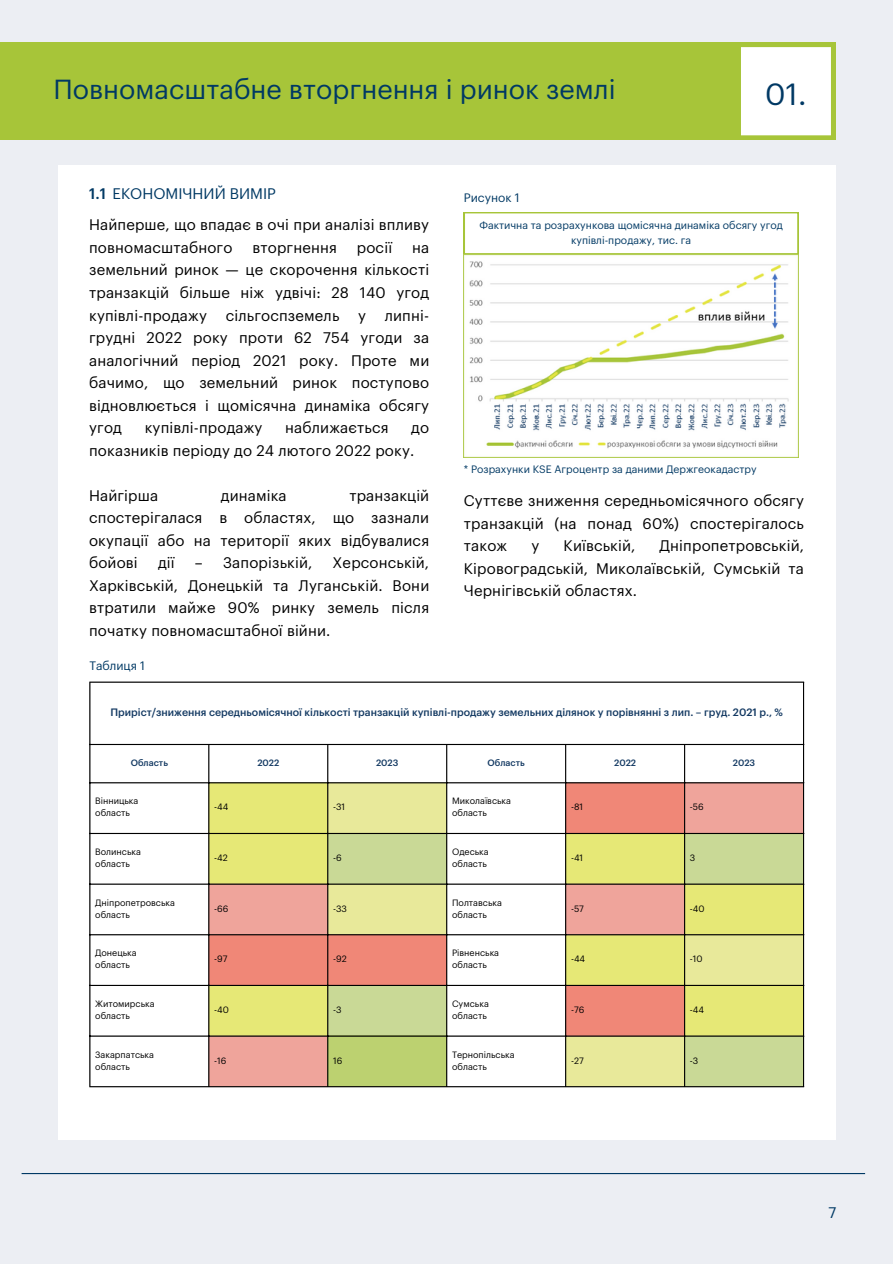
<style>
.page{position:relative;width:893px;height:1264px;background:#fff}
.page>*{position:absolute;margin:0;border:0;box-sizing:border-box;transform-origin:0 0}
.t1{font:30px "Graphik LC";color:#003964}
.t2{font:27px "Graphik LC";color:#003964}
.t3{font:15px/22.5px "Graphik LC";letter-spacing:.01em;color:#000;text-align:justify}
.t4{font:15px "Graphik LC";color:#003964}
.t5{font:12px "Graphik LC";color:#003964}
.t6{font:10.5px/14.7px "Graphik LC";color:#003964;text-align:center}
.t7{font:500 10.5px "Graphik LC";color:#133962}
.t8{font:9px/12px "Graphik LC";color:#000}
.t9{font:500 9px "Graphik LC";color:#133962}
.s1{font-weight:500;color:#003964}
.s2{color:#003964}
</style>
<div class="page">
<div style="left:0;top:0;width:892px;height:1263px;background:#eceef3"></div>
<hr style="left:22px;top:1172px;width:843px;height:2px;background:#003964">
<div style="left:58px;top:166px;width:777px;height:974px;background:#fff"></div>
<div style="left:0;top:43px;width:803px;height:97px;background:#a7c539"></div>
<svg style="left:741px;top:43px;width:94px;height:96px"></svg>
<img style="left:464px;top:254px;width:334px;height:204px">
<svg style="left:464px;top:212px;width:334px;height:42px"></svg>
<svg style="left:209px;top:783px;width:593px;height:303px"></svg>
<svg style="left:328px;top:834px;width:474px;height:252px"></svg>
<div style="left:327px;top:1035px;width:120px;height:51px;background:#bcd170"></div>
<hr style="left:89px;top:682px;width:1px;height:404px;background:#000">
<hr style="left:208px;top:745px;width:1px;height:341px;background:#000">
<hr style="left:327px;top:745px;width:1px;height:341px;background:#000">
<hr style="left:446px;top:745px;width:1px;height:341px;background:#000">
<hr style="left:565px;top:745px;width:1px;height:341px;background:#000">
<hr style="left:684px;top:745px;width:1px;height:341px;background:#000">
<hr style="left:802px;top:682px;width:2px;height:404px;background:#000">
<hr style="left:89px;top:681px;width:715px;height:1px;background:#000">
<hr style="left:89px;top:744px;width:715px;height:1px;background:#000">
<hr style="left:89px;top:782px;width:715px;height:1px;background:#000">
<hr style="left:89px;top:833px;width:715px;height:1px;background:#000">
<hr style="left:89px;top:883px;width:715px;height:1px;background:#000">
<hr style="left:89px;top:934px;width:715px;height:1px;background:#000">
<hr style="left:89px;top:984px;width:715px;height:2px;background:#000">
<hr style="left:89px;top:1035px;width:715px;height:1px;background:#000">
<hr style="left:89px;top:1086px;width:715px;height:1px;background:#000">
<h2 class="t2" style="left:53px;top:76px;width:563px">Повномасштабне вторгнення і ринок землі</h2>
<h1 class="t1" style="left:765px;top:80px;width:43px">01.</h1>
<p class="t3" style="left:89px;top:178px;width:341px;line-height:31.8px"><span class="s1">1.1</span> <span class="s2">ЕКОНОМІЧНИЙ ВИМІР<br></span>Найперше, що впадає в очі при аналізі впливу</p>
<p class="t3" style="left:89px;top:237px;width:145px">повномасштабного</p>
<p class="t3" style="left:252px;top:237px;width:86px">вторгнення</p>
<p class="t3" style="left:357px;top:237px;width:37px">росії</p>
<p class="t3" style="left:89px;top:237px;width:341px;text-indent:323px">на земельний ринок — це скорочення кількості транзакцій більше ніж удвічі: 28 140 угод купівлі-продажу сільгоспземель у липні&shy;грудні 2022 року проти 62 754 угоди за аналогічний період 2021 року. Проте ми бачимо, що земельний ринок поступово відновлюється і щомісячна динаміка обсягу угод</p>
<p class="t3" style="left:145px;top:417px;width:119px">купівлі-продажу</p>
<p class="t3" style="left:285px;top:417px;width:105px">наближається</p>
<p class="t3" style="left:89px;top:417px;width:341px;text-indent:322px">до показників періоду до 24 лютого 2022 року.</p>
<p class="t3" style="left:89px;top:484px;width:71px">Найгірша</p>
<p class="t3" style="left:221px;top:484px;width:67px">динаміка</p>
<p class="t3" style="left:89px;top:484px;width:341px;text-indent:260px">транзакцій спостерігалася в областях, що зазнали окупації або на території яких відбувалися бойові</p>
<p class="t3" style="left:89px;top:552px;width:341px;text-indent:243px">Херсонській, Харківській, Донецькій та Луганській. Вони втратили майже 90% ринку земель після початку повномасштабної війни.</p>
<p class="t3" style="left:158px;top:552px;width:18px">дії</p>
<p class="t3" style="left:195px;top:552px;width:119px">– Запорізькій,</p>
<p class="t5" style="left:89px;top:660px;width:57px">Таблиця 1</p>
<p class="t5" style="left:464px;top:192px;width:57px">Рисунок 1</p>
<p class="t6" style="left:479px;top:218px;width:305px">Фактична та розрахункова щомісячна динаміка обсягу угод купівлі-продажу, тис. га</p>
<p class="t6" style="left:464px;top:462px;width:294px">* Розрахунки KSE Агроцентр за даними Держгеокадастру</p>
<p class="t3" style="left:464px;top:490px;width:341px">Суттєве зниження середньомісячного обсягу транзакцій (на понад 60%) спостерігалось також</p>
<p class="t3" style="left:464px;top:535px;width:341px;text-indent:196px">Дніпропетровській, Кіровоградській, Миколаївській, Сумській та Чернігівській областях.</p>
<p class="t3" style="left:531px;top:535px;width:9px">у</p>
<p class="t3" style="left:563px;top:535px;width:73px">Київській,</p>
<p class="t7" style="left:110px;top:707px;width:674px">Приріст/зниження середньомісячної кількості транзакцій купівлі-продажу земельних ділянок у порівнянні з лип. – груд. 2021 р., %</p>
<p class="t9" style="left:131px;top:758px;width:39px">Область</p>
<p class="t9" style="left:257px;top:758px;width:23px">2022</p>
<p class="t9" style="left:376px;top:758px;width:24px">2023</p>
<p class="t9" style="left:487px;top:758px;width:39px">Область</p>
<p class="t9" style="left:614px;top:758px;width:23px">2022</p>
<p class="t9" style="left:732px;top:758px;width:24px">2023</p>
<p class="t8" style="left:95px;top:795px;width:45px">Вінницька область</p>
<p class="t8" style="left:214px;top:801px;width:16px">-44</p>
<p class="t8" style="left:333px;top:801px;width:14px">-31</p>
<p class="t8" style="left:452px;top:795px;width:61px">Миколаївська область</p>
<p class="t8" style="left:571px;top:801px;width:14px">-81</p>
<p class="t8" style="left:690px;top:801px;width:15px">-56</p>
<p class="t8" style="left:95px;top:846px;width:47px">Волинська область</p>
<p class="t8" style="left:214px;top:852px;width:15px">-42</p>
<p class="t8" style="left:333px;top:852px;width:10px">-6</p>
<p class="t8" style="left:452px;top:846px;width:38px">Одеська область</p>
<p class="t8" style="left:571px;top:852px;width:14px">-41</p>
<p class="t8" style="left:690px;top:852px;width:7px">3</p>
<p class="t8" style="left:95px;top:896px;width:81px">Дніпропетровська область</p>
<p class="t8" style="left:214px;top:902px;width:16px">-66</p>
<p class="t8" style="left:333px;top:902px;width:15px">-33</p>
<p class="t8" style="left:452px;top:896px;width:51px">Полтавська область</p>
<p class="t8" style="left:571px;top:902px;width:15px">-57</p>
<p class="t8" style="left:690px;top:902px;width:16px">-40</p>
<p class="t8" style="left:95px;top:947px;width:43px">Донецька область</p>
<p class="t8" style="left:214px;top:953px;width:15px">-97</p>
<p class="t8" style="left:333px;top:953px;width:15px">-92</p>
<p class="t8" style="left:452px;top:947px;width:49px">Рівненська область</p>
<p class="t8" style="left:571px;top:953px;width:16px">-44</p>
<p class="t8" style="left:690px;top:953px;width:14px">-10</p>
<p class="t8" style="left:95px;top:998px;width:61px">Житомирська область</p>
<p class="t8" style="left:214px;top:1004px;width:16px">-40</p>
<p class="t8" style="left:333px;top:1004px;width:10px">-3</p>
<p class="t8" style="left:452px;top:998px;width:38px">Сумська область</p>
<p class="t8" style="left:571px;top:1004px;width:15px">-76</p>
<p class="t8" style="left:690px;top:1004px;width:16px">-44</p>
<p class="t8" style="left:95px;top:1048px;width:60px">Закарпатська область</p>
<p class="t8" style="left:214px;top:1054px;width:14px">-16</p>
<p class="t8" style="left:333px;top:1054px;width:11px">16</p>
<p class="t8" style="left:452px;top:1048px;width:64px">Тернопільська область</p>
<p class="t8" style="left:571px;top:1054px;width:14px">-27</p>
<p class="t8" style="left:690px;top:1054px;width:10px">-3</p>
<p class="t4" style="left:828px;top:1205px;width:9px">7</p>
</div>
